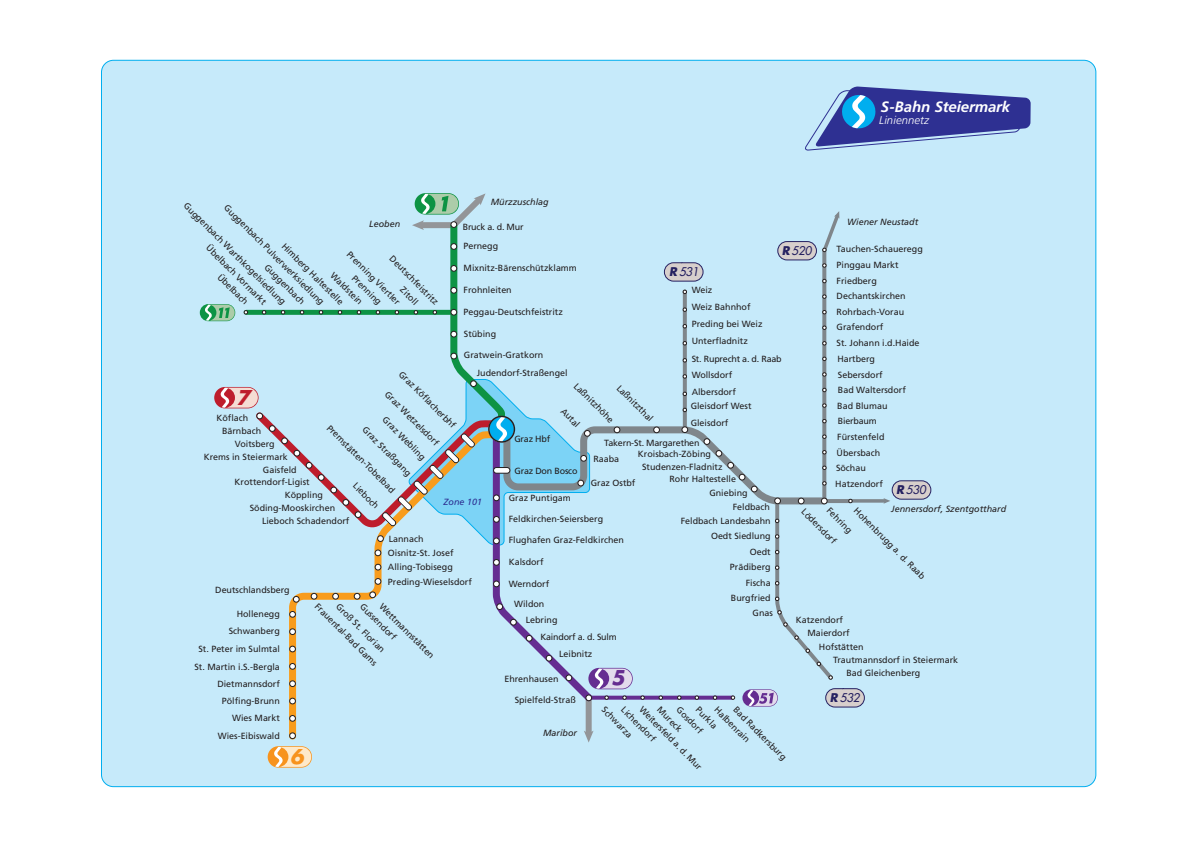
<style>
.page{position:relative;width:1191px;height:842px;background:#fff}
.page>*{position:absolute;margin:0;border:0;box-sizing:border-box;transform-origin:0 0}
.t1{font:italic 700 19.9px "Futura";color:#f7931d}
.t2{font:italic 700 19.9px "Futura";color:#be1d2c}
.t3{font:italic 700 19.9px "Futura";color:#652d91}
.t4{font:italic 700 15px "Frutiger";letter-spacing:-.01em;color:#fff}
.t5{font:italic 11.7px "Futura";letter-spacing:-.015em;color:#252161}
.t6{font:italic 300 11.2px "Frutiger";letter-spacing:.01em;color:#fff}
.t7{font:italic 9px "Frutiger";color:#231f20}
.t8{font:italic 9px "Frutiger";color:#2e3092}
.t9{font:8.9px/17px "Frutiger";color:#231f20}
.t10{font:8.9px "Frutiger";letter-spacing:-.02em;color:#231f20}
.s1{font-weight:700}
</style>
<div class="page">
<div style="left:101px;top:60px;width:994px;height:727px;background:#c6eafa;border-radius:12px"></div>
<svg style="left:865px;top:499px;width:18px;height:4px"></svg>
<svg style="left:883px;top:498px;width:7px;height:6px"></svg>
<div style="left:585px;top:698px;width:6px;height:36px;background:#939598"></div>
<svg style="left:584px;top:731px;width:9px;height:11px"></svg>
<div style="left:289px;top:715px;width:7px;height:7px;border:1px solid #231f20;border-radius:50%"></div>
<div style="left:289px;top:732px;width:7px;height:7px;border:1px solid #231f20;border-radius:50%"></div>
<div style="left:892px;top:481px;width:39px;height:18px;background:#d7cfcc;border-radius:9px"></div>
<div style="left:892px;top:480px;width:39px;height:19px;border:1px solid #252161;border-radius:9px"></div>
<svg style="left:268px;top:746px;width:44px;height:22px"></svg>
<svg style="left:200px;top:193px;width:665px;height:515px"></svg>
<div style="left:369px;top:591px;width:7px;height:7px;border:1px solid #231f20;border-radius:50%"></div>
<svg style="left:804px;top:59px;width:217px;height:212px"></svg>
<svg style="left:815px;top:86px;width:215px;height:61px"></svg>
<h2 class="t4" style="left:881px;top:98px;width:131px">S-Bahn Steiermark</h2>
<p class="t6" style="left:879px;top:113px;width:51px">Liniennetz</p>
<p class="t7" style="left:491px;top:196px;width:59px">Mürzzuschlag</p>
<p class="t9" style="left:191px;top:198px;width:142px;rotate:45deg">Guggenbach Warthkogelsiedlung</p>
<p class="t9" style="left:231px;top:200px;width:139px;rotate:45deg">Guggenbach Pulverwerksiedlung</p>
<p class="t7" style="left:847px;top:217px;width:73px">Wiener Neustadt</p>
<p class="t7" style="left:369px;top:219px;width:33px">Leoben</p>
<p class="t9" style="left:463px;top:218px;width:62px;line-height:18.2px">Bruck a. d. Mur<br>Pernegg</p>
<p class="t9" style="left:463px;top:259px;width:115px">Mixnitz-Bärenschützklamm</p>
<p class="t9" style="left:463px;top:281px;width:50px">Frohnleiten</p>
<p class="t9" style="left:463px;top:303px;width:101px">Peggau-Deutschfeistritz</p>
<p class="t9" style="left:464px;top:325px;width:34px">Stübing</p>
<p class="t9" style="left:477px;top:346px;width:92px;line-height:17.8px;text-indent:-13px">Gratwein-Gratkorn<br>Judendorf-Straßengel</p>
<p class="t9" style="left:289px;top:239px;width:84px;rotate:45deg">Himberg Haltestelle</p>
<p class="t9" style="left:214px;top:240px;width:82px;rotate:45deg">Übelbach Vormarkt</p>
<p class="t9" style="left:836px;top:241px;width:88px">Tauchen-Schaueregg</p>
<h3 class="t5" style="left:781px;top:243px;width:31px"><span class="s1">R</span> 520</h3>
<p class="t9" style="left:354px;top:247px;width:73px;rotate:45deg">Prenning Viertler</p>
<p class="t9" style="left:397px;top:251px;width:67px;rotate:45deg">Deutschfeistritz</p>
<p class="t9" style="left:836px;top:256px;width:64px">Pinggau Markt</p>
<p class="t9" style="left:272px;top:260px;width:55px;rotate:45deg">Guggenbach</p>
<h3 class="t5" style="left:669px;top:264px;width:31px"><span class="s1">R</span>531</h3>
<p class="t9" style="left:338px;top:268px;width:43px;rotate:45deg">Waldstein</p>
<p class="t9" style="left:225px;top:269px;width:41px;rotate:45deg">Übelbach</p>
<p class="t9" style="left:359px;top:270px;width:39px;rotate:45deg">Prenning</p>
<p class="t9" style="left:836px;top:272px;width:42px">Friedberg</p>
<p class="t9" style="left:408px;top:282px;width:23px;rotate:45deg">Zitoll</p>
<p class="t9" style="left:691px;top:281px;width:92px">Weiz<br>Weiz Bahnhof<br>Preding bei Weiz<br>Unterfladnitz<br>St. Ruprecht a. d. Raab<br>Wollsdorf<br>Albersdorf</p>
<p class="t9" style="left:690px;top:398px;width:62px">Gleisdorf West</p>
<p class="t10" style="left:604px;top:437px;width:97px">Takern-St. Margarethen</p>
<p class="t9" style="left:642px;top:458px;width:82px">Studenzen-Fladnitz</p>
<p class="t9" style="left:836px;top:288px;width:71px">Dechantskirchen</p>
<p class="t9" style="left:836px;top:303px;width:69px">Rohrbach-Vorau</p>
<p class="t9" style="left:836px;top:319px;width:48px">Grafendorf</p>
<p class="t9" style="left:836px;top:334px;width:84px">St. Johann i.d.Haide</p>
<p class="t9" style="left:837px;top:350px;width:39px">Hartberg</p>
<p class="t9" style="left:838px;top:382px;width:69px">Bad Waltersdorf</p>
<p class="t9" style="left:406px;top:366px;width:78px;rotate:45deg">Graz Köflacherbhf</p>
<p class="t9" style="left:838px;top:366px;width:46px">Sebersdorf</p>
<p class="t9" style="left:836px;top:398px;width:53px;line-height:15.6px">Bad Blumau<br>Bierbaum<br>Fürstenfeld<br>Übersbach<br>Söchau</p>
<p class="t9" style="left:581px;top:378px;width:54px;rotate:45deg">Laßnitzhöhe</p>
<p class="t9" style="left:624px;top:380px;width:49px;rotate:45deg">Laßnitzthal</p>
<h1 class="t2" style="left:237px;top:385px;width:15px">7</h1>
<p class="t9" style="left:392px;top:387px;width:74px;rotate:45deg">Graz Wetzelsdorf</p>
<p class="t9" style="left:568px;top:403px;width:24px;rotate:45deg">Autal</p>
<p class="t9" style="left:216px;top:410px;width:33px">Köflach</p>
<p class="t9" style="left:222px;top:422px;width:41px">Bärnbach</p>
<p class="t9" style="left:235px;top:435px;width:41px">Voitsberg</p>
<p class="t9" style="left:204px;top:448px;width:85px">Krems in Steiermark</p>
<p class="t9" style="left:263px;top:461px;width:35px">Gaisfeld</p>
<p class="t9" style="left:235px;top:474px;width:76px">Krottendorf-Ligist</p>
<p class="t9" style="left:285px;top:487px;width:40px">Köppling</p>
<p class="t9" style="left:250px;top:500px;width:87px">Söding-Mooskirchen</p>
<p class="t9" style="left:262px;top:512px;width:89px">Lieboch Schadendorf</p>
<p class="t9" style="left:390px;top:412px;width:58px;rotate:45deg">Graz Webling</p>
<p class="t9" style="left:690px;top:414px;width:39px">Gleisdorf</p>
<p class="t9" style="left:334px;top:420px;width:94px;rotate:45deg">Premstätten-Tobelbad</p>
<p class="t9" style="left:370px;top:422px;width:67px;rotate:45deg">Graz Straßgang</p>
<p class="t9" style="left:514px;top:430px;width:37px">Graz Hbf</p>
<p class="t9" style="left:638px;top:446px;width:74px">Kroisbach-Zöbing</p>
<p class="t9" style="left:669px;top:470px;width:68px">Rohr Haltestelle</p>
<p class="t9" style="left:709px;top:484px;width:40px">Gniebing</p>
<p class="t9" style="left:732px;top:498px;width:39px">Feldbach</p>
<p class="t9" style="left:681px;top:512px;width:91px">Feldbach Landesbahn</p>
<p class="t9" style="left:711px;top:528px;width:61px;line-height:15.6px;text-align:right">Oedt Siedlung<br>Oedt</p>
<p class="t9" style="left:746px;top:574px;width:26px">Fischa</p>
<p class="t9" style="left:593px;top:450px;width:27px">Raaba</p>
<p class="t10" style="left:514px;top:465px;width:64px">Graz Don Bosco</p>
<p class="t9" style="left:591px;top:475px;width:46px">Graz Ostbf</p>
<p class="t9" style="left:835px;top:475px;width:49px">Hatzendorf</p>
<p class="t9" style="left:360px;top:478px;width:34px;rotate:45deg">Lieboch</p>
<h3 class="t5" style="left:896px;top:483px;width:31px"><span class="s1">R</span> 530</h3>
<p class="t9" style="left:509px;top:489px;width:64px">Graz Puntigam</p>
<p class="t8" style="left:443px;top:497px;width:40px">Zone 101</p>
<p class="t7" style="left:891px;top:504px;width:117px">Jennersdorf, Szentgotthard</p>
<p class="t9" style="left:834px;top:503px;width:33px;rotate:45deg">Fehring</p>
<p class="t9" style="left:861px;top:503px;width:98px;rotate:45deg">Hohenbrugg a. d. Raab</p>
<p class="t9" style="left:809px;top:504px;width:47px;rotate:45deg">Lödersdorf</p>
<p class="t9" style="left:509px;top:510px;width:96px">Feldkirchen-Seiersberg</p>
<p class="t9" style="left:509px;top:532px;width:117px">Flughafen Graz-Feldkirchen</p>
<p class="t9" style="left:509px;top:553px;width:36px">Kalsdorf</p>
<p class="t9" style="left:509px;top:575px;width:42px">Werndorf</p>
<p class="t9" style="left:514px;top:595px;width:32px">Wildon</p>
<p class="t9" style="left:526px;top:612px;width:33px">Lebring</p>
<p class="t10" style="left:540px;top:631px;width:78px">Kaindorf a. d. Sulm</p>
<p class="t9" style="left:559px;top:645px;width:35px">Leibnitz</p>
<p class="t9" style="left:504px;top:670px;width:56px">Ehrenhausen</p>
<p class="t9" style="left:515px;top:691px;width:63px">Spielfeld-Straß</p>
<p class="t9" style="left:609px;top:702px;width:41px;rotate:45deg">Schwarza</p>
<p class="t9" style="left:388px;top:532px;width:85px;line-height:14.3px">Lannach<br>Oisnitz-St. Josef<br>Alling-Tobisegg<br>Preding-Wieselsdorf</p>
<p class="t9" style="left:730px;top:558px;width:42px">Prädiberg</p>
<p class="t9" style="left:731px;top:590px;width:44px;line-height:15.3px;text-align:right">Burgfried<br>Gnas</p>
<p class="t9" style="left:215px;top:582px;width:76px">Deutschlandsberg</p>
<p class="t9" style="left:229px;top:606px;width:53px;line-height:16.4px;text-align:right">Hollenegg<br>Schwanberg</p>
<p class="t9" style="left:194px;top:640px;width:87px;line-height:17.8px;text-align:right">St. Peter im Sulmtal<br>St. Martin i.S.-Bergla<br>Dietmannsdorf</p>
<p class="t9" style="left:222px;top:692px;width:60px;text-align:right">Pölfing-Brunn<br>Wies Markt</p>
<p class="t9" style="left:218px;top:728px;width:64px">Wies-Eibiswald</p>
<p class="t9" style="left:387px;top:599px;width:75px;rotate:45deg">Wettmannstätten</p>
<p class="t9" style="left:343px;top:599px;width:67px;rotate:45deg">Groß St. Florian</p>
<p class="t9" style="left:367px;top:599px;width:49px;rotate:45deg">Gussendorf</p>
<p class="t9" style="left:322px;top:599px;width:85px;rotate:45deg">Frauental-Bad Gams</p>
<p class="t9" style="left:796px;top:612px;width:49px">Katzendorf</p>
<p class="t9" style="left:807px;top:625px;width:44px">Maierdorf</p>
<p class="t9" style="left:819px;top:638px;width:46px">Hofstätten</p>
<p class="t9" style="left:833px;top:652px;width:126px">Trautmannsdorf in Steiermark</p>
<p class="t9" style="left:846px;top:665px;width:75px">Bad Gleichenberg</p>
<h1 class="t3" style="left:611px;top:665px;width:15px">5</h1>
<h3 class="t5" style="left:830px;top:690px;width:31px"><span class="s1">R</span> 532</h3>
<p class="t9" style="left:647px;top:702px;width:86px;rotate:45deg">Weitersfeld a. d. Mur</p>
<p class="t9" style="left:684px;top:702px;width:35px;rotate:45deg">Gosdorf</p>
<p class="t9" style="left:703px;top:702px;width:28px;rotate:45deg">Purkla</p>
<p class="t9" style="left:741px;top:702px;width:72px;rotate:45deg">Bad Radkersburg</p>
<p class="t9" style="left:628px;top:702px;width:46px;rotate:45deg">Lichendorf</p>
<p class="t9" style="left:664px;top:702px;width:33px;rotate:45deg">Mureck</p>
<p class="t9" style="left:722px;top:702px;width:48px;rotate:45deg">Halbenrain</p>
<p class="t7" style="left:543px;top:727px;width:36px">Maribor</p>
<h1 class="t1" style="left:290px;top:743px;width:15px">6</h1>
</div>
